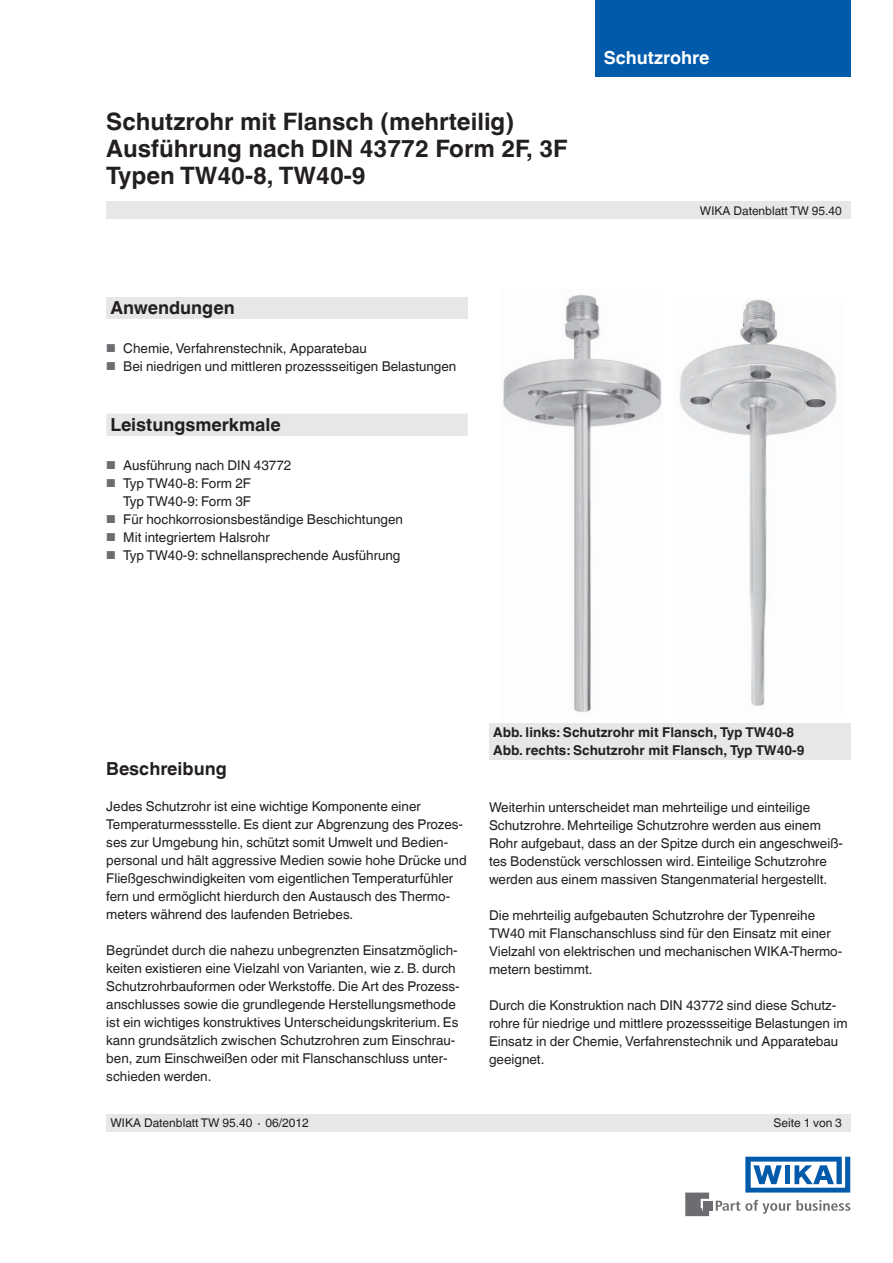
<style>
.page{position:relative;width:893px;height:1263px;background:#fff}
.page>*{position:absolute;margin:0;border:0;box-sizing:border-box;transform-origin:0 0}
.t1{font:700 24px/27px "Helvetica World";color:#231f20}
.t2{font:700 18px "Helvetica World";color:#231f20}
.t3{font:700 18px "Helvetica World";color:#fff}
.t4{font:13.5px/18px "Helvetica World";color:#231f20}
.t5{font:700 13.5px/18px "Helvetica World";color:#231f20}
.t6{font:12px "Helvetica World";color:#231f20}
.s1{font-size:11.55px;color:#6c6d70}
</style>
<div class="page">
<div style="left:106px;top:298px;width:362px;height:21px;background:#e6e7e9"></div>
<svg style="left:716px;top:1200px;width:134px;height:14px"></svg>
<div style="left:703px;top:1201px;width:9px;height:9px;background:#6c6d70"></div>
<svg style="left:685px;top:1192px;width:24px;height:24px"></svg>
<svg style="left:745px;top:1157px;width:105px;height:35px"></svg>
<div style="left:106px;top:202px;width:744px;height:17px;background:#e6e7e9"></div>
<div style="left:106px;top:1114px;width:744px;height:17px;background:#e6e7e9"></div>
<img style="left:503px;top:295px;width:159px;height:418px">
<img style="left:680px;top:299px;width:157px;height:407px">
<div style="left:489px;top:723px;width:361px;height:36px;background:#e6e7e9"></div>
<div style="left:106px;top:414px;width:362px;height:22px;background:#e6e7e9"></div>
<div style="left:595px;top:0;width:255px;height:77px;background:#015aaa"></div>
<h1 class="t1" style="left:106px;top:108px;width:463px">Schutzrohr mit Flansch (mehrteilig)<br>Ausführung nach DIN 43772 Form 2F, 3F<br>Typen TW40-8, TW40-9</h1>
<h2 class="t2" style="left:111px;top:297px;width:126px">Anwendungen</h2>
<p class="t4" style="left:106px;top:339px;width:262px"><span class="s1">■</span> Chemie, Verfahrenstechnik, Apparatebau</p>
<p class="t4" style="left:106px;top:357px;width:352px"><span class="s1">■</span> Bei niedrigen und mittleren prozessseitigen Belastungen</p>
<h2 class="t2" style="left:111px;top:414px;width:172px">Leistungsmerkmale</h2>
<p class="t4" style="left:106px;top:456px;width:187px"><span class="s1">■</span> Ausführung nach DIN 43772</p>
<p class="t4" style="left:106px;top:474px;width:146px;text-align:right"><span class="s1">■</span> Typ TW40-8: Form 2F<br>Typ TW40-9: Form 3F</p>
<p class="t4" style="left:106px;top:510px;width:298px"><span class="s1">■</span> Für hochkorrosionsbeständige Beschichtungen</p>
<p class="t4" style="left:106px;top:528px;width:165px"><span class="s1">■</span> Mit integriertem Halsrohr</p>
<p class="t4" style="left:106px;top:546px;width:296px"><span class="s1">■</span> Typ TW40-9: schnellansprechende Ausführung</p>
<h2 class="t3" style="left:604px;top:47px;width:107px">Schutzrohre</h2>
<p class="t6" style="left:700px;top:204px;width:144px">WIKA Datenblatt TW 95.40</p>
<h2 class="t2" style="left:106px;top:758px;width:122px">Beschreibung</h2>
<p class="t4" style="left:106px;top:798px;width:362px">Jedes Schutzrohr ist eine wichtige Komponente einer Temperaturmessstelle. Es dient zur Abgrenzung des Prozes&shy;ses zur Umgebung hin, schützt somit Umwelt und Bedien&shy;personal und hält aggressive Medien sowie hohe Drücke und Fließgeschwindigkeiten vom eigentlichen Temperaturfühler fern und ermöglicht hierdurch den Austausch des Thermo&shy;meters während des laufenden Betriebes.</p>
<p class="t4" style="left:106px;top:942px;width:355px">Begründet durch die nahezu unbegrenzten Einsatzmöglich&shy;keiten existieren eine Vielzahl von Varianten, wie z. B. durch Schutzrohrbauformen oder Werkstoffe. Die Art des Prozess&shy;anschlusses sowie die grundlegende Herstellungsmethode ist ein wichtiges konstruktives Unterscheidungskriterium. Es kann grundsätzlich zwischen Schutzrohren zum Einschrau&shy;ben, zum Einschweißen oder mit Flanschanschluss unter&shy;schieden werden.</p>
<p class="t5" style="left:493px;top:723px;width:313px">Abb. links: Schutzrohr mit Flansch, Typ TW40-8<br>Abb. rechts: Schutzrohr mit Flansch, Typ TW40-9</p>
<p class="t4" style="left:489px;top:798px;width:355px">Weiterhin unterscheidet man mehrteilige und einteilige Schutzrohre. Mehrteilige Schutzrohre werden aus einem Rohr aufgebaut, dass an der Spitze durch ein angeschweiß&shy;tes Bodenstück verschlossen wird. Einteilige Schutzrohre werden aus einem massiven Stangenmaterial hergestellt.</p>
<p class="t4" style="left:489px;top:906px;width:355px">Die mehrteilig aufgebauten Schutzrohre der Typenreihe TW40 mit Flanschanschluss sind für den Einsatz mit einer Vielzahl von elektrischen und mechanischen WIKA-Thermo&shy;metern bestimmt.</p>
<p class="t4" style="left:489px;top:996px;width:360px">Durch die Konstruktion nach DIN 43772 sind diese Schutz&shy;rohre für niedrige und mittlere prozessseitige Belastungen im Einsatz in der Chemie, Verfahrenstechnik und Apparatebau geeignet.</p>
<p class="t6" style="left:111px;top:1116px;width:200px">WIKA Datenblatt TW 95.40 ∙ 06/2012</p>
<p class="t6" style="left:773px;top:1116px;width:70px">Seite 1 von 3</p>
</div>
